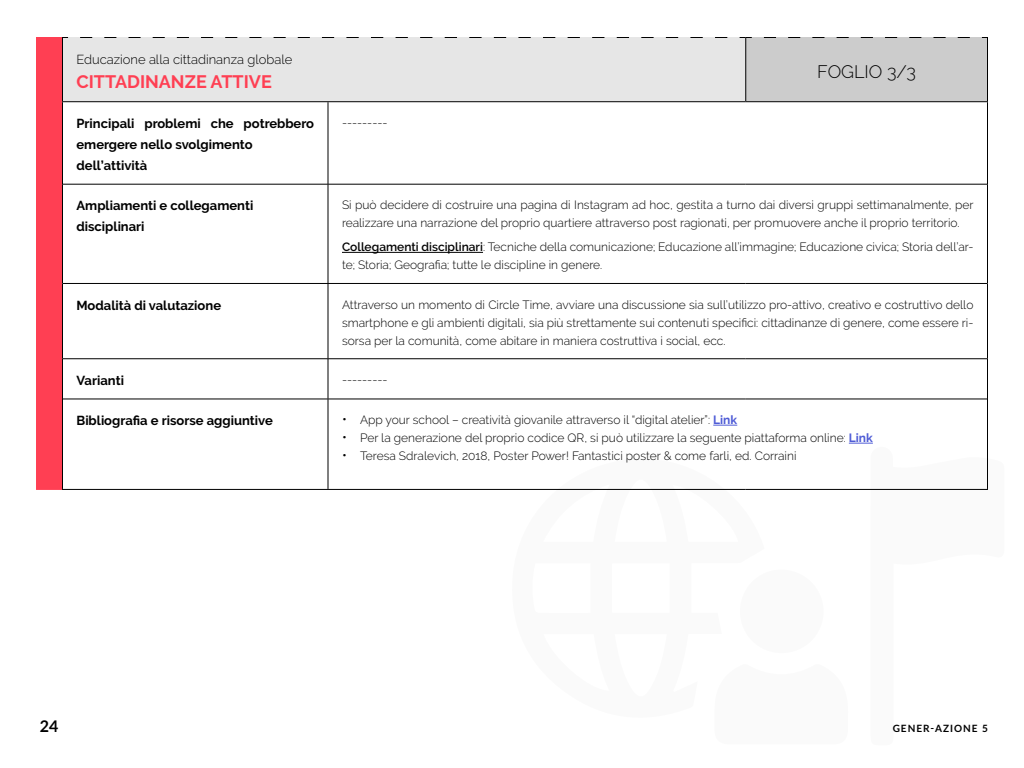
<style>
.page{position:relative;width:1024px;height:768px;background:#fff}
.page>*{position:absolute;margin:0;border:0;box-sizing:border-box;transform-origin:0 0}
.t1{font:700 18px "Raleway";color:#ff3f53}
.t2{font:300 18px "Raleway";color:#000}
.t3{font:700 16px "Lato";color:#000}
.t4{font:700 13px/21px "Raleway";color:#000}
.t5{font:300 13px "Raleway";color:#000}
.t6{font:300 12px/18px "Raleway";color:#000}
.t7{font:700 10px "Lato";letter-spacing:.1em;color:#000}
.s1{font-weight:600}
.s2{font-size:14px}
.s3{font-weight:700;color:#4f5cd6}
</style>
<div class="page">
<div style="left:62px;top:38px;width:684px;height:64px;background:#e6e6e6"></div>
<div style="left:746px;top:38px;width:242px;height:64px;background:#ccc"></div>
<svg style="left:68px;top:102px;width:260px;height:387px"></svg>
<svg style="left:329px;top:102px;width:658px;height:387px"></svg>
<hr style="left:987px;top:102px;width:1px;height:82px;background:#000">
<hr style="left:987px;top:184px;width:1px;height:99px;background:#000">
<hr style="left:987px;top:283px;width:1px;height:76px;background:#000">
<hr style="left:987px;top:359px;width:1px;height:40px;background:#000">
<hr style="left:987px;top:399px;width:1px;height:90px;background:#000">
<hr style="left:745px;top:38px;width:1px;height:63px;background:#000">
<hr style="left:987px;top:38px;width:1px;height:63px;background:#000">
<hr style="left:62px;top:101px;width:266px;height:1px;background:#000">
<hr style="left:328px;top:101px;width:418px;height:1px;background:#000">
<hr style="left:746px;top:101px;width:242px;height:1px;background:#000">
<hr style="left:328px;top:102px;width:1px;height:82px;background:#000">
<hr style="left:328px;top:184px;width:1px;height:99px;background:#000">
<hr style="left:328px;top:284px;width:1px;height:74px;background:#000">
<hr style="left:328px;top:359px;width:1px;height:40px;background:#000">
<hr style="left:328px;top:399px;width:1px;height:90px;background:#000">
<svg style="left:80px;top:37px;width:236px;height:1px"></svg>
<svg style="left:346px;top:37px;width:387px;height:1px"></svg>
<svg style="left:322px;top:37px;width:12px;height:1px"></svg>
<svg style="left:764px;top:37px;width:212px;height:1px"></svg>
<svg style="left:740px;top:37px;width:12px;height:1px"></svg>
<hr style="left:63px;top:399px;width:265px;height:1px;background:#000">
<hr style="left:328px;top:399px;width:418px;height:1px;background:#000">
<hr style="left:746px;top:399px;width:241px;height:1px;background:#000">
<hr style="left:63px;top:184px;width:265px;height:1px;background:#000">
<hr style="left:328px;top:184px;width:418px;height:1px;background:#000">
<hr style="left:746px;top:184px;width:241px;height:1px;background:#000">
<hr style="left:63px;top:283px;width:265px;height:1px;background:#000">
<hr style="left:328px;top:283px;width:418px;height:1px;background:#000">
<hr style="left:746px;top:283px;width:241px;height:1px;background:#000">
<hr style="left:63px;top:358px;width:265px;height:1px;background:#000">
<hr style="left:328px;top:358px;width:418px;height:1px;background:#000">
<hr style="left:746px;top:358px;width:241px;height:1px;background:#000">
<hr style="left:62px;top:489px;width:266px;height:1px;background:#000">
<hr style="left:328px;top:489px;width:418px;height:1px;background:#000">
<hr style="left:746px;top:489px;width:242px;height:1px;background:#000">
<hr style="left:342px;top:252px;width:141px;height:1px;background:#000">
<svg style="left:713px;top:425px;width:24px;height:1px"></svg>
<svg style="left:849px;top:443px;width:24px;height:1px"></svg>
<svg style="left:36px;top:37px;width:32px;height:453px"></svg>
<svg style="left:508px;top:452px;width:257px;height:38px"></svg>
<svg style="left:870px;top:446px;width:118px;height:44px"></svg>
<div style="left:740px;top:569px;width:84px;height:84px;background:#fafafa;border-radius:50%"></div>
<p class="t5" style="left:76px;top:52px;width:217px">Educazione alla cittadinanza globale</p>
<h1 class="t1" style="left:76px;top:71px;width:197px">CITTADINANZE ATTIVE</h1>
<h1 class="t2" style="left:817px;top:61px;width:100px">FOGLIO 3/3</h1>
<p class="t4" style="left:76px;top:113px;width:239px">Principali problemi che potrebbero emergere nello svolgimento dell’attività</p>
<p class="t6" style="left:342px;top:114px;width:47px">---------</p>
<p class="t4" style="left:76px;top:195px;width:178px">Ampliamenti e collegamenti disciplinari</p>
<p class="t6" style="left:342px;top:196px;width:633px">Si può decidere di costruire una pagina di Instagram ad hoc, gestita a turno dai diversi gruppi settimanalmente, per realizzare una narrazione del proprio quartiere attraverso post ragionati, per promuovere anche il proprio territorio.</p>
<p class="t6" style="left:342px;top:238px;width:633px"><span class="s1">Collegamenti disciplinari</span>: Tecniche della comunicazione; Educazione all’immagine; Educazione civica; Storia dell’ar&shy;te; Storia; Geografia; tutte le discipline in genere.</p>
<p class="t4" style="left:76px;top:295px;width:146px">Modalità di valutazione</p>
<p class="t6" style="left:342px;top:295px;width:633px;text-align:justify">Attraverso un momento di Circle Time, avviare una discussione sia sull’utilizzo pro-attivo, creativo e costruttivo dello smartphone e gli ambienti digitali, sia più strettamente sui contenuti specifici: cittadinanze di genere, come essere ri&shy;sorsa per la comunità, come abitare in maniera costruttiva i social, ecc.</p>
<p class="t4" style="left:76px;top:370px;width:49px">Varianti</p>
<p class="t6" style="left:342px;top:371px;width:47px">---------</p>
<p class="t4" style="left:76px;top:410px;width:198px">Bibliografia e risorse aggiuntive</p>
<p class="t6" style="left:342px;top:411px;width:397px"><span class="s2">•</span> App your school – creatività giovanile attraverso il “digital atelier”: <span class="s3">Link</span></p>
<p class="t6" style="left:342px;top:429px;width:532px"><span class="s2">•</span> Per la generazione del proprio codice QR, si può utilizzare la seguente piattaforma online: <span class="s3">Link</span></p>
<p class="t6" style="left:342px;top:447px;width:456px"><span class="s2">•</span> Teresa Sdralevich, 2018, Poster Power! Fantastici poster &amp; come farli, ed. Corraini</p>
<h2 class="t3" style="left:40px;top:714px;width:20px">24</h2>
<p class="t7" style="left:893px;top:721px;width:97px">GENER-AZIONE 5</p>
</div>
